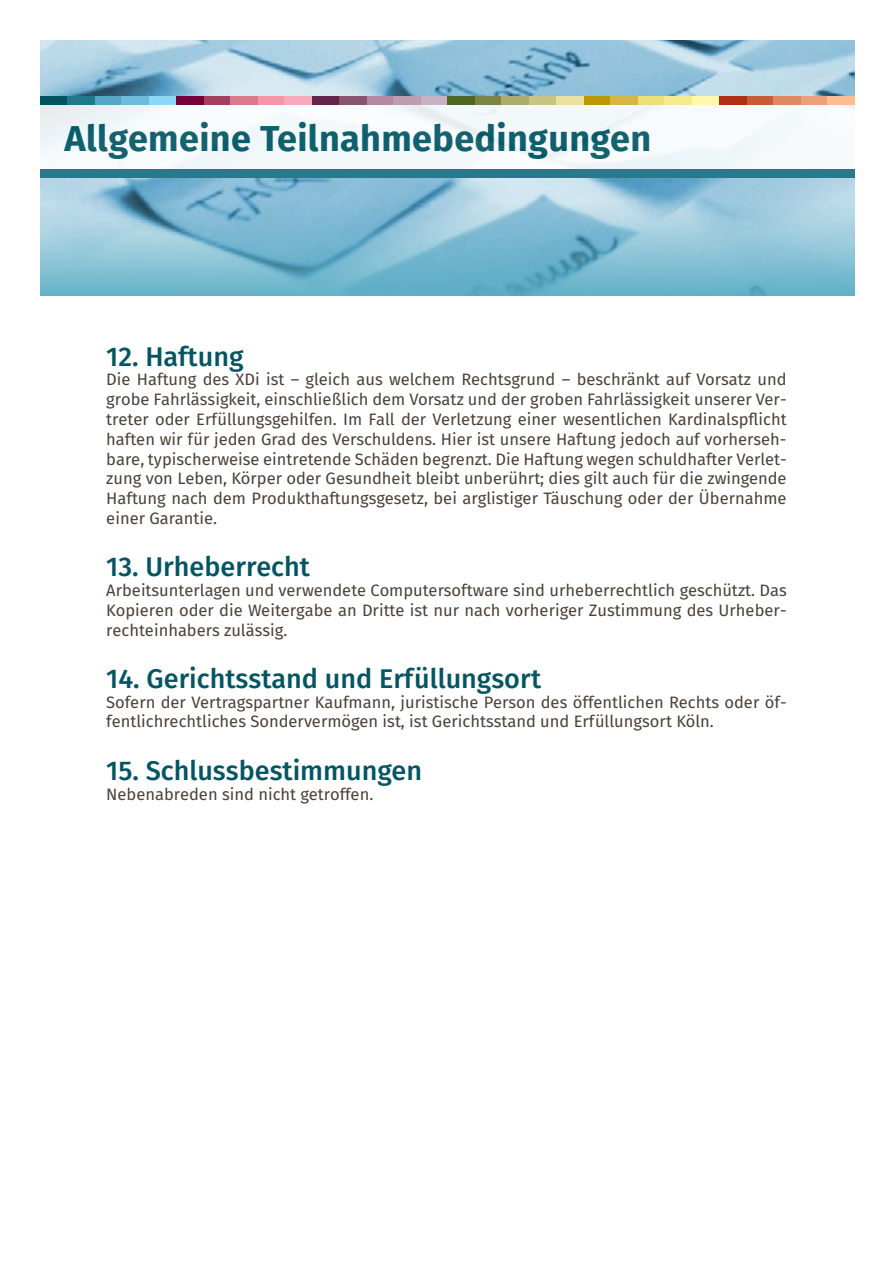
<style>
.page{position:relative;width:893px;height:1263px;background:#fff}
.page>*{position:absolute;margin:0;border:0;box-sizing:border-box;transform-origin:0 0}
.t1{font:700 36px "Fira Sans";letter-spacing:.01em;color:#025561}
.t2{font:500 27px "Fira Sans";color:#025561}
.t3{font:16.5px/19.8px "Fira Sans";color:#4b4037;text-align:justify}
</style>
<div class="page">
<img style="left:40px;top:40px;width:815px;height:163px">
<svg style="left:40px;top:203px;width:815px;height:93px;background:#82bdd2"></svg>
<div style="left:0;top:105px;width:893px;height:69px;background:#f5f9fb"></div>
<div style="left:40px;top:170px;width:815px;height:8px;background:#2a788a"></div>
<div style="left:40px;top:96px;width:27px;height:9px;background:#00545f"></div>
<div style="left:475px;top:96px;width:27px;height:9px;background:#7a8444"></div>
<div style="left:258px;top:96px;width:27px;height:9px;background:#f497a9"></div>
<div style="left:692px;top:96px;width:27px;height:9px;background:#fff8ad"></div>
<div style="left:149px;top:96px;width:27px;height:9px;background:#8dd7f7"></div>
<div style="left:583px;top:96px;width:27px;height:9px;background:#bc9706"></div>
<div style="left:366px;top:96px;width:27px;height:9px;background:#b588a2"></div>
<div style="left:800px;top:96px;width:28px;height:9px;background:#eba079"></div>
<div style="left:95px;top:96px;width:27px;height:9px;background:#53a7c3"></div>
<div style="left:529px;top:96px;width:27px;height:9px;background:#c8c483"></div>
<div style="left:312px;top:96px;width:27px;height:9px;background:#622549"></div>
<div style="left:746px;top:96px;width:27px;height:9px;background:#c75c36"></div>
<div style="left:203px;top:96px;width:27px;height:9px;background:#a4405f"></div>
<div style="left:638px;top:96px;width:27px;height:9px;background:#ecdf7a"></div>
<div style="left:420px;top:96px;width:27px;height:9px;background:#c9b1c4"></div>
<div style="left:68px;top:96px;width:27px;height:9px;background:#1f798a"></div>
<div style="left:502px;top:96px;width:27px;height:9px;background:#abac6d"></div>
<div style="left:285px;top:96px;width:27px;height:9px;background:#f6abbb"></div>
<div style="left:719px;top:96px;width:27px;height:9px;background:#b12e16"></div>
<div style="left:176px;top:96px;width:27px;height:9px;background:#760038"></div>
<div style="left:610px;top:96px;width:27px;height:9px;background:#d4b843"></div>
<div style="left:393px;top:96px;width:27px;height:9px;background:#be9cb2"></div>
<div style="left:828px;top:96px;width:27px;height:9px;background:#fabd96"></div>
<div style="left:122px;top:96px;width:27px;height:9px;background:#6fbbd9"></div>
<div style="left:556px;top:96px;width:27px;height:9px;background:#eae19e"></div>
<div style="left:339px;top:96px;width:27px;height:9px;background:#875471"></div>
<div style="left:773px;top:96px;width:27px;height:9px;background:#df8761"></div>
<div style="left:230px;top:96px;width:27px;height:9px;background:#dc7a8d"></div>
<div style="left:665px;top:96px;width:27px;height:9px;background:#f6ea91"></div>
<div style="left:448px;top:96px;width:27px;height:9px;background:#4f6526"></div>
<h1 class="t1" style="left:65px;top:113px;width:588px">Allgemeine Teilnahmebedingungen</h1>
<h2 class="t2" style="left:106px;top:337px;width:139px">12. Haftung</h2>
<p class="t3" style="left:106px;top:371px;width:682px">Die Haftung des XDi ist – gleich aus welchem Rechtsgrund – beschränkt auf Vorsatz und grobe Fahrlässigkeit, einschließlich dem Vorsatz und der groben Fahrlässigkeit unserer Ver&shy;treter oder Erfüllungsgehilfen. Im Fall der Verletzung einer wesentlichen Kardinalspflicht haften wir für jeden Grad des Verschuldens. Hier ist unsere Haftung jedoch auf vorherseh&shy;bare, typischerweise eintretende Schäden begrenzt. Die Haftung wegen schuldhafter Verlet&shy;zung von Leben, Körper oder Gesundheit bleibt unberührt; dies gilt auch für die zwingende Haftung nach dem Produkthaftungsgesetz, bei arglistiger Täuschung oder der Übernahme einer Garantie.</p>
<h2 class="t2" style="left:106px;top:548px;width:205px">13. Urheberrecht</h2>
<p class="t3" style="left:106px;top:582px;width:682px">Arbeitsunterlagen und verwendete Computersoftware sind urheberrechtlich geschützt. Das Kopieren oder die Weitergabe an Dritte ist nur nach vorheriger Zustimmung des Urheber&shy;rechteinhabers zulässig.</p>
<h2 class="t2" style="left:106px;top:659px;width:436px">14. Gerichtsstand und Erfüllungsort</h2>
<p class="t3" style="left:106px;top:693px;width:682px">Sofern der Vertragspartner Kaufmann, juristische Person des öffentlichen Rechts oder öf&shy;fentlichrechtliches Sondervermögen ist, ist Gerichtsstand und Erfüllungsort Köln.</p>
<h2 class="t2" style="left:106px;top:751px;width:317px">15. Schlussbestimmungen</h2>
<p class="t3" style="left:106px;top:785px;width:269px">Nebenabreden sind nicht getroffen.</p>
</div>
